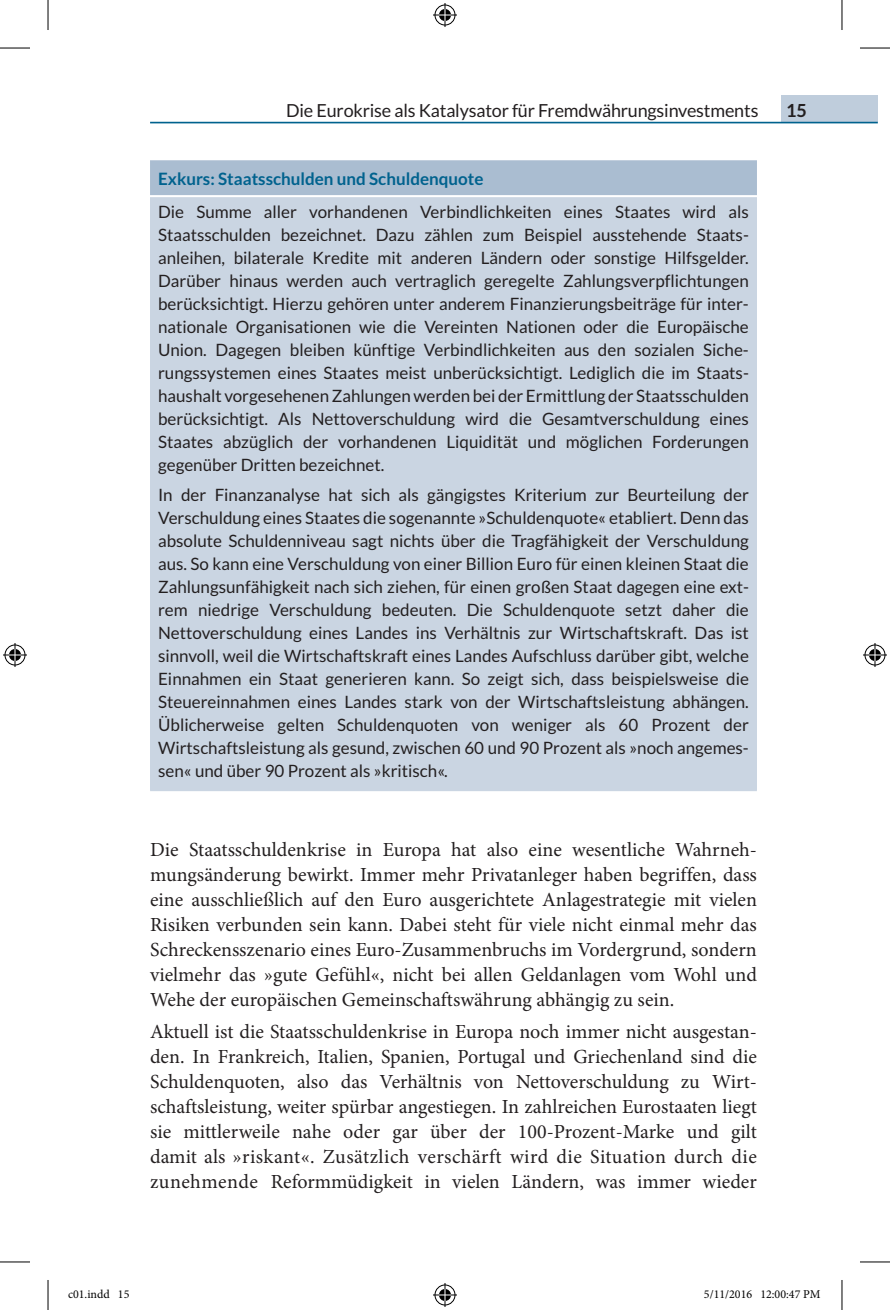
<style>
.page{position:relative;width:890px;height:1310px;background:#fff}
.page>*{position:absolute;margin:0;border:0;box-sizing:border-box;transform-origin:0 0}
.t1{font:20px/25px "Minion Pro";color:#231f20;text-align:justify}
.t2{font:18px "Lato";letter-spacing:-.01em;color:#231f20}
.t3{font:700 18px "Lato";color:#231f20}
.t4{font:17px/23px "Lato";color:#231f20;text-align:justify}
.t5{font:12px "Minion Pro";color:#000}
.s1{font-weight:700;color:#00628e}
</style>
<div class="page">
<div style="left:781px;top:95px;width:97px;height:27px;background:#bfcddc"></div>
<hr style="left:150px;top:122px;width:728px;height:1px;background:#00628e">
<div style="left:150px;top:160px;width:607px;height:629px;background:#cad5e2"></div>
<div style="left:150px;top:161px;width:607px;height:34px;background:#aabdd1"></div>
<hr style="left:144px;top:195px;width:619px;height:2px;background:#fff">
<hr style="left:150px;top:789px;width:607px;height:2px;background:#cad5e2">
<hr style="left:0;top:48px;width:30px;height:1px;background:#000">
<hr style="left:860px;top:48px;width:30px;height:1px;background:#000">
<hr style="left:0;top:1261px;width:30px;height:1px;background:#000">
<hr style="left:860px;top:1261px;width:30px;height:1px;background:#000">
<hr style="left:48px;top:0;width:1px;height:30px;background:#000">
<hr style="left:48px;top:1279px;width:1px;height:30px;background:#000">
<hr style="left:841px;top:0;width:1px;height:30px;background:#000">
<hr style="left:841px;top:1279px;width:1px;height:30px;background:#000">
<svg style="left:433px;top:3px;width:24px;height:24px"></svg>
<svg style="left:433px;top:1283px;width:24px;height:23px"></svg>
<svg style="left:3px;top:643px;width:24px;height:24px"></svg>
<svg style="left:863px;top:643px;width:24px;height:24px"></svg>
<p class="t2" style="left:286px;top:101px;width:474px">Die Eurokrise als Katalysator für Fremdwährungsinvestments</p>
<p class="t3" style="left:786px;top:100px;width:22px">15</p>
<p class="t4" style="left:158px;top:163px;width:592px;line-height:32.4px"><span class="s1">Exkurs: Staatsschulden und Schuldenquote<br></span>Die Summe aller vorhandenen Verbindlichkeiten eines Staates wird als</p>
<p class="t4" style="left:158px;top:223px;width:592px">Staatsschulden bezeichnet. Dazu zählen zum Beispiel ausstehende Staats&shy;anleihen, bilaterale Kredite mit anderen Ländern oder sonstige Hilfsgelder.<br>Darüber hinaus werden auch vertraglich geregelte Zahlungsverpflichtungen berücksichtigt. Hierzu gehören unter anderem Finanzierungsbeiträge für inter&shy;nationale Organisationen wie die Vereinten Nationen oder die Europäische Union. Dagegen bleiben künftige Verbindlichkeiten aus den sozialen Siche&shy;rungssystemen eines Staates meist unberücksichtigt. Lediglich die im Staats&shy;haushalt vorgesehenen Zahlungen werden bei der Ermittlung der Staatsschulden berücksichtigt. Als Nettoverschuldung wird die Gesamtverschuldung eines Staates abzüglich der vorhandenen Liquidität und möglichen Forderungen gegenüber Dritten bezeichnet.</p>
<p class="t4" style="left:158px;top:482px;width:592px">I n der Finanzanalyse hat sich als gängigstes Kriterium zur Beurteilung der Verschuldung eines Staates die sogenannte »Schuldenquote« etabliert. Denn das absolute Schuldenniveau sagt nichts über die Tragfähigkeit der Verschuldung aus. So kann eine Verschuldung von einer Billion Euro für einen kleinen Staat die Zahlungsunfähigkeit nach sich ziehen, für einen großen Staat dagegen eine ext&shy;rem niedrige Verschuldung bedeuten. Die Schuldenquote setzt daher die Nettoverschuldung eines Landes ins Verhältnis zur Wirtschaftskraft. Das ist sinnvoll, weil die Wirtschaftskraft eines Landes Aufschluss darüber gibt, welche Einnahmen ein Staat generieren kann. So zeigt sich, dass beispielsweise die Steuereinnahmen eines Landes stark von der Wirtschaftsleistung abhängen.<br>Üblicherweise gelten Schuldenquoten von weniger als 60 Prozent der Wirtschaftsleistung als gesund, zwischen 60 und 90 Prozent als »noch angemes&shy;sen« und über 90 Prozent als »kritisch«.</p>
<p class="t1" style="left:150px;top:837px;width:608px">Die Staatsschuldenkrise in Europa hat also eine wesentliche Wahrneh&shy;mungsänderung bewirkt. Immer mehr Privatanleger haben begriffen, dass eine ausschließlich auf den Euro ausgerichtete Anlagestrategie mit vielen Risiken verbunden sein kann. Dabei steht für viele nicht einmal mehr das Schreckensszenario eines Euro-Zusammenbruchs im Vordergrund, sondern vielmehr das »gute Gefühl«, nicht bei allen Geldanlagen vom Wohl und Wehe der europäischen Gemeinschaftswährung abhängig zu sein.</p>
<p class="t1" style="left:150px;top:1019px;width:608px">Aktuell ist die Staatsschuldenkrise in Europa noch immer nicht ausgestan&shy;den. In Frankreich, Italien, Spanien, Portugal und Griechenland sind die Schuldenquoten, also das Verhältnis von Nettoverschuldung zu Wirt&shy;schaftsleistung, weiter spürbar angestiegen. In zahlreichen Eurostaaten liegt sie mittlerweile nahe oder gar über der 100-Prozent-Marke und gilt damit als »riskant«. Zusätzlich verschärft wird die Situation durch die zunehmende Reformmüdigkeit in vielen Ländern, was immer wieder</p>
<p class="t5" style="left:68px;top:1285px;width:63px">c01.indd 15</p>
<p class="t5" style="left:704px;top:1285px;width:118px">5/11/2016 12:00:47 PM</p>
</div>
